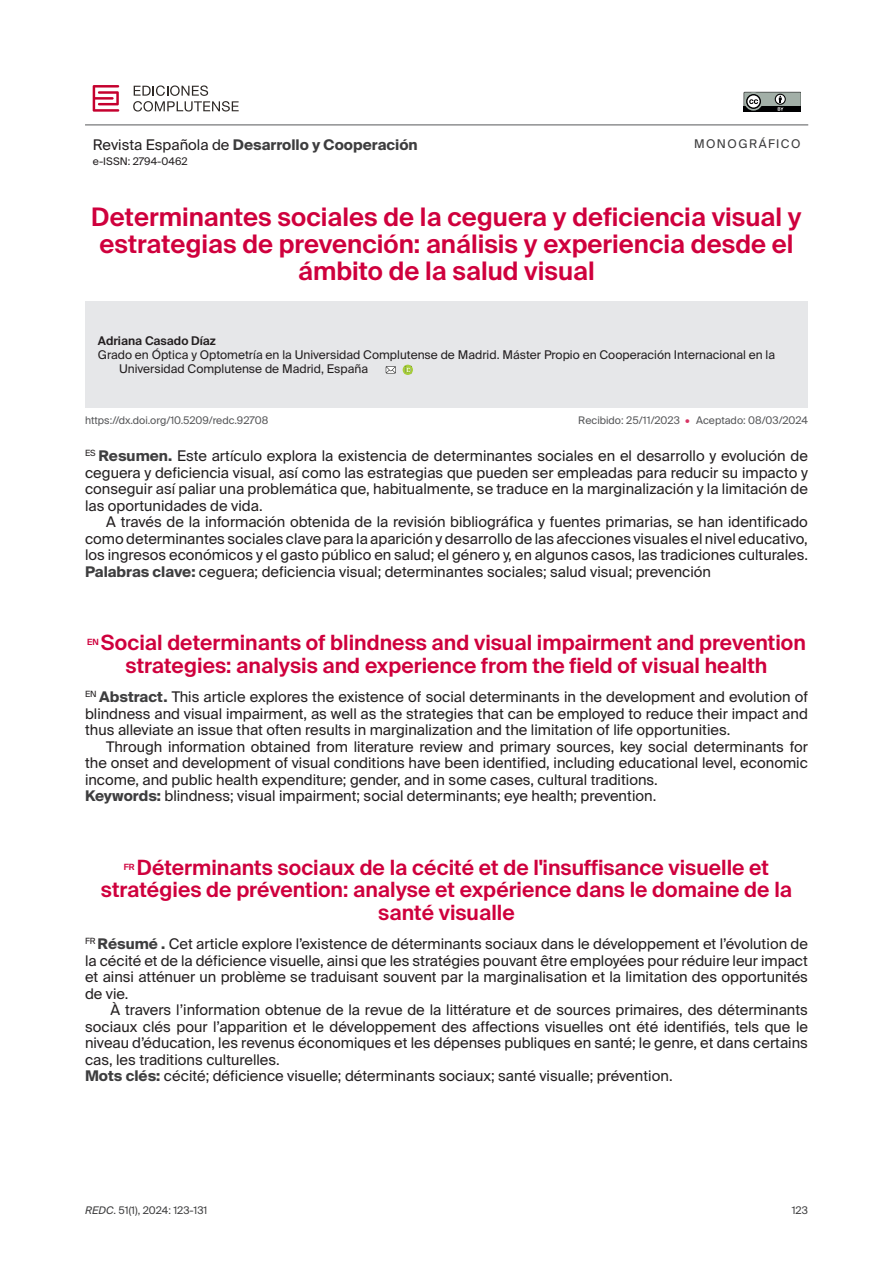
<style>
.page{position:relative;width:893px;height:1263px;background:#fff}
.page>*{position:absolute;margin:0;border:0;box-sizing:border-box;transform-origin:0 0}
.Título_original_ES{font:600 25.5px/27px "Suisse Intl";color:#cf003d;text-align:center}
.Título_traducido_EN{font:600 21px/22.5px "Suisse Intl";color:#cf003d}
.Resumen_abstract_FR{font:14.7px/16.5px "Suisse Intl";color:#231f20;text-align:justify}
.Resumen_abstract_ES{font:14.7px/16.5px "Suisse Intl";color:#231f20;text-align:justify}
.Resumen_abstract_EN{font:14.7px/16.5px "Suisse Intl";color:#231f20;text-align:justify}
.Palabras_clave_keywords{font:14.7px "Suisse Intl";color:#231f20}
.t1{font:700 14.7px "Suisse Intl";color:#3e3e3f}
.Autor{font:12px/14.2px "Suisse Intl";color:#231f20}
.Autor-2{font:600 12px "Suisse Intl";color:#231f20}
.t2{font:12px "Suisse Intl";letter-spacing:.12em;color:#3e3e3f}
.Doi_Recibido_Aceptado{font:10.5px "Suisse Intl";color:#57585a}
.t3{font:10.5px "Suisse Intl";color:#3e3e3f}
.t4{font:10.5px "Suisse Intl";color:#231f20}
.Título_traducido_EN-2{font:600 8.55px "Suisse Intl";color:#cf003d}
.s1{font-weight:400;color:#231f20}
.s2{color:#d83364}
.s3{font-weight:700;color:#3e3e3f}
.s4{font-style:italic}
</style>
<div class="page">
<svg style="left:744px;top:92px;width:56px;height:19px"></svg>
<svg style="left:93px;top:85px;width:26px;height:26px"></svg>
<svg style="left:133px;top:85px;width:106px;height:26px"></svg>
<hr style="left:85px;top:125px;width:723px;height:1px;background:#57585a">
<div style="left:85px;top:302px;width:723px;height:106px;background:#e6e7e9"></div>
<svg style="left:386px;top:366px;width:10px;height:7px"></svg>
<svg style="left:403px;top:365px;width:10px;height:10px"></svg>
<p class="t1" style="left:93px;top:136px;width:327px"><span class="s1">Revista Española de</span> Desarrollo y Cooperación</p>
<p class="t4" style="left:93px;top:155px;width:96px">e-ISSN: 2794-0462</p>
<p class="t2" style="left:694px;top:136px;width:108px">MONOGRÁFICO</p>
<p class="Título_original_ES" style="left:91px;top:204px;width:712px">Determinantes sociales de la ceguera y deficiencia visual y estrategias de prevención: análisis y experiencia desde el ámbito de la salud visual</p>
<p class="Autor-2" style="left:98px;top:334px;width:120px">Adriana Casado Díaz</p>
<p class="Autor" style="left:119px;top:348px;width:657px;text-indent:-21px">Grado en Óptica y Optometría en la Universidad Complutense de Madrid. Máster Propio en Cooperación Internacional en la<br>Universidad Complutense de Madrid, España</p>
<p class="Doi_Recibido_Aceptado" style="left:85px;top:414px;width:185px">https://dx.doi.org/10.5209/redc.92708</p>
<p class="Doi_Recibido_Aceptado" style="left:578px;top:414px;width:231px">Recibido: 25/11/2023 <span class="s2">•</span> Aceptado: 08/03/2024</p>
<p class="Resumen_abstract_ES" style="left:85px;top:448px;width:724px"><sup>ES</sup> <span class="s3">Resumen.</span> Este artículo explora la existencia de determinantes sociales en el desarrollo y evolución de ceguera y deficiencia visual, así como las estrategias que pueden ser empleadas para reducir su impacto y conseguir así paliar una problemática que, habitualmente, se traduce en la marginalización y la limitación de las oportunidades de vida.</p>
<p class="Resumen_abstract_ES" style="left:85px;top:514px;width:724px;text-indent:21px">A través de la información obtenida de la revisión bibliográfica y fuentes primarias, se han identificado como determinantes sociales clave para la aparición y desarrollo de las afecciones visuales el nivel educativo, los ingresos económicos y el gasto público en salud; el género y, en algunos casos, las tradiciones culturales.</p>
<p class="Palabras_clave_keywords" style="left:85px;top:563px;width:627px"><span class="s3">Palabras clave:</span> ceguera; deficiencia visual; determinantes sociales; salud visual; prevención</p>
<p class="Título_traducido_EN-2" style="left:87px;top:637px;width:13px">EN</p>
<p class="Título_traducido_EN" style="left:126px;top:632px;width:682px;text-indent:-25px">Social determinants of blindness and visual impairment and prevention strategies: analysis and experience from the field of visual health</p>
<p class="Resumen_abstract_EN" style="left:85px;top:689px;width:724px"><sup>EN</sup> <span class="s3">Abstract.</span> This article explores the existence of social determinants in the development and evolution of blindness and visual impairment, as well as the strategies that can be employed to reduce their impact and thus alleviate an issue that often results in marginalization and the limitation of life opportunities.</p>
<p class="Resumen_abstract_EN" style="left:85px;top:738px;width:724px;text-indent:21px">Through information obtained from literature review and primary sources, key social determinants for the onset and development of visual conditions have been identified, including educational level, economic income, and public health expenditure; gender, and in some cases, cultural traditions.</p>
<p class="Palabras_clave_keywords" style="left:85px;top:787px;width:573px"><span class="s3">Keywords:</span> blindness; visual impairment; social determinants; eye health; prevention.</p>
<p class="Título_traducido_EN-2" style="left:124px;top:862px;width:12px">FR</p>
<p class="Título_traducido_EN" style="left:137px;top:856px;width:634px">Déterminants sociaux de la cécité et de l'insuffisance visuelle et</p>
<p class="Título_traducido_EN" style="left:101px;top:879px;width:693px">stratégies de prévention: analyse et expérience dans le domaine de la</p>
<p class="Título_traducido_EN" style="left:378px;top:901px;width:138px">santé visualle</p>
<p class="Resumen_abstract_FR" style="left:85px;top:936px;width:724px"><sup>FR</sup> <span class="s3">Résumé .</span> Cet article explore l’existence de déterminants sociaux dans le développement et l’évolution de la cécité et de la déficience visuelle, ainsi que les stratégies pouvant être employées pour réduire leur impact et ainsi atténuer un problème se traduisant souvent par la marginalisation et la limitation des opportunités de vie.</p>
<p class="Resumen_abstract_FR" style="left:85px;top:1002px;width:724px;text-indent:26px">À travers l’information obtenue de la revue de la littérature et de sources primaires, des déterminants sociaux clés pour l’apparition et le développement des affections visuelles ont été identifiés, tels que le niveau d’éducation, les revenus économiques et les dépenses publiques en santé; le genre, et dans certains cas, les traditions culturelles.</p>
<p class="Palabras_clave_keywords" style="left:85px;top:1067px;width:589px"><span class="s3">Mots clés:</span> cécité; déficience visuelle; déterminants sociaux; santé visualle; prévention.</p>
<p class="t3" style="left:85px;top:1204px;width:124px"><span class="s4">REDC</span>. 51(1), 2024: 123-131</p>
<p class="t3" style="left:792px;top:1204px;width:18px">123</p>
</div>
